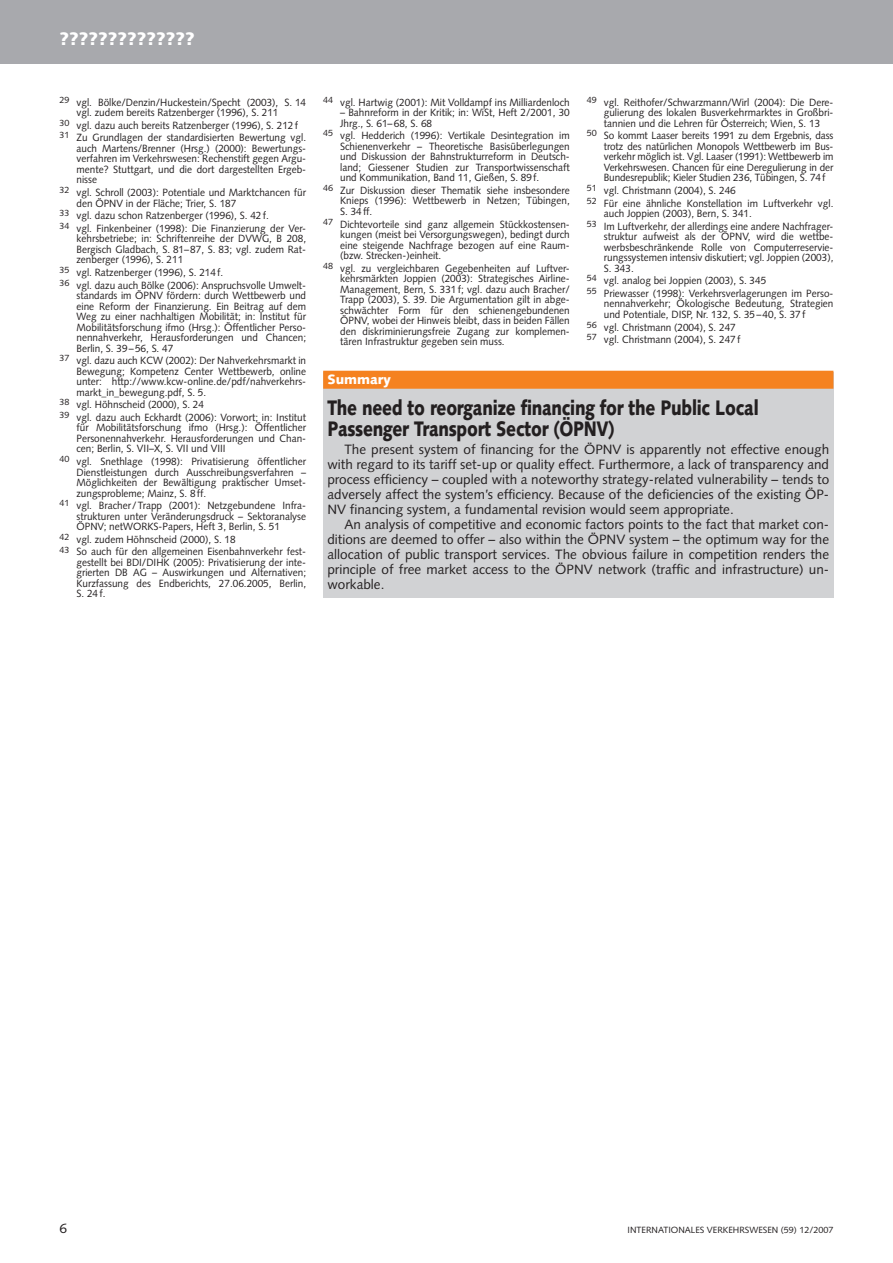
<style>
.page{position:relative;width:893px;height:1263px;background:#fff}
.page>*{position:absolute;margin:0;border:0;box-sizing:border-box;transform-origin:0 0}
.t1{font:900 21px/21px "Syntax";letter-spacing:-.015em;color:#231f20;scale:.8 1}
.t2{font:900 18px "Syntax";color:#fff}
.t3{font:13.5px/15px "Syntax";color:#231f20;text-align:justify}
.t4{font:900 13.5px "Syntax";color:#fff}
.t5{font:10.5px/10.5px "Syntax";color:#231f20;scale:.95 1}
.t6{font:9px "Syntax";color:#231f20}
</style>
<div class="page">
<div style="left:0;top:0;width:893px;height:64px;background:#a8a9ad"></div>
<div style="left:323px;top:373px;width:510px;height:225px;background:#d1d2d4"></div>
<div style="left:323px;top:371px;width:510px;height:18px;background:#f58220"></div>
<h2 class="t2" style="left:60px;top:28px;width:137px">??????????????</h2>
<p class="t5" style="left:77px;top:97px;width:243px;text-indent:-17px"><sup>29</sup> vgl. Bölke/Denzin/Huckestein/Specht (2003), S. 1 4 vgl. zudem bereits Ratzenberger (1 996), S. 211</p>
<p class="t5" style="left:60px;top:119px;width:261px;line-height:12.6px"><sup>30</sup> vgl. dazu auch bereits Ratzenberger (1 996), S. 21 2f<br><sup>31</sup> Zu Grundlagen der standardisierten Bewertung vgl.</p>
<p class="t5" style="left:77px;top:143px;width:243px;text-align:justify">auch Martens/Brenner (Hrsg.) (2000): Bewertungs&shy;verfahren im Verkehrswesen: Rechenstift gegen Argu&shy;mente? Stuttgart, und die dort dargestellten Ergeb&shy;nisse</p>
<p class="t5" style="left:77px;top:187px;width:243px;text-indent:-17px"><sup>32</sup> vgl. Schroll (2003): Potentiale und Marktchancen für den ÖPNV in der Fläche; Trier, S. 1 87</p>
<p class="t5" style="left:60px;top:209px;width:261px;line-height:12.6px"><sup>33</sup> vgl. dazu schon Ratzenberger (1 996), S. 42f.<br><sup>34</sup> vgl. Finkenbeiner (1 998): Die Finanzierung der Ver-</p>
<p class="t5" style="left:77px;top:233px;width:243px;text-align:justify">kehrsbetriebe; in: Schriftenreihe der DVWG, B 208, Bergisch Gladbach, S. 81 –87, S. 83; vgl. zudem Rat&shy;zenberger (1 996), S. 211</p>
<p class="t5" style="left:60px;top:266px;width:261px;line-height:12.6px"><sup>35</sup> vgl. Ratzenberger (1 996), S. 21 4f.<br><sup>36</sup> vgl. dazu auch Bölke (2006): Anspruchsvolle Umwelt-</p>
<p class="t5" style="left:77px;top:290px;width:243px;text-align:justify">standards im ÖPNV fördern: durch Wettbewerb und eine Reform der Finanzierung. Ein Beitrag auf dem Weg zu einer nachhaltigen Mobilität; in: Institut für Mobilitätsforschung ifmo (Hrsg.): Öffentlicher Perso&shy;nennahverkehr, Herausforderungen und Chancen; Berlin, S. 39–56, S. 47</p>
<p class="t5" style="left:77px;top:355px;width:243px;text-align:justify;text-indent:-17px"><sup>37</sup> vgl. dazu auch KCW (2002): Der Nahverkehrsmarkt in Bewegung; Kompetenz Center Wettbewerb, online unter: http://www.kcw-online.de/pdf/nahverkehrs&shy;markt_in_bewegung.pdf, S. 5.</p>
<p class="t5" style="left:60px;top:398px;width:261px;line-height:12.6px"><sup>38</sup> vgl. Höhnscheid (2000), S. 24<br><sup>39</sup> vgl. dazu auch Eckhardt (2006): Vorwort; in: Institut</p>
<p class="t5" style="left:77px;top:423px;width:243px;text-align:justify">für Mobilitätsforschung ifmo (Hrsg.): Öffentlicher Personennahverkehr. Herausforderungen und Chan&shy;cen; Berlin, S. VII–X, S. VII und VIII</p>
<p class="t5" style="left:77px;top:456px;width:243px;text-align:justify;text-indent:-17px"><sup>40</sup> vgl. Snethlage (1 998): Privatisierung öffentlicher Dienstleistungen durch Ausschreibungsverfahren – Möglichkeiten der Bewältigung praktischer Umset&shy;zungsprobleme; Mainz, S. 8ff.</p>
<p class="t5" style="left:77px;top:500px;width:243px;text-align:justify;text-indent:-17px"><sup>41</sup> vgl. Bracher /Trapp (2001 ): Netzgebundene Infra&shy;strukturen unter Veränderungsdruck – Sektoranalyse ÖPNV; netWORKS-Papers, Heft 3, Berlin, S. 51</p>
<p class="t5" style="left:60px;top:533px;width:261px;line-height:12.6px"><sup>42</sup> vgl. zudem Höhnscheid (2000), S. 1 8<br><sup>43</sup> So auch für den allgemeinen Eisenbahnverkehr fest-</p>
<p class="t5" style="left:77px;top:557px;width:243px;text-align:justify">gestellt bei BDI/DIHK (2005): Privatisierung der inte&shy;grierten DB AG – Auswirkungen und Alternativen; Kurzfassung des Endberichts, 27.06.2005, Berlin, S. 24f.</p>
<p class="t5" style="left:323px;top:97px;width:261px"><sup>44</sup> vgl. Hartwig (2001 ): Mit Volldampf ins Milliardenloch</p>
<p class="t5" style="left:340px;top:107px;width:243px">– Bahnreform in der Kritik; in: WiSt, Heft 2/2001 , 30<br>Jhrg., S. 61 –68, S. 68</p>
<p class="t5" style="left:340px;top:130px;width:243px;text-align:justify;text-indent:-17px"><sup>45</sup> vgl. Hedderich (1 996): Vertikale Desintegration im Schienenverkehr – Theoretische Basisüberlegungen und Diskussion der Bahnstrukturreform in Deutsch&shy;land; Giessener Studien zur Transportwissenschaft und Kommunikation, Band 11 , Gießen, S. 89f.</p>
<p class="t5" style="left:340px;top:185px;width:243px;text-align:justify;text-indent:-17px"><sup>46</sup> Zur Diskussion dieser Thematik siehe insbesondere Knieps (1 996): Wettbewerb in Netzen; Tübingen, S. 34ff.</p>
<p class="t5" style="left:340px;top:219px;width:243px;text-indent:-17px"><sup>47</sup> Dichtevorteile sind ganz allgemein Stückkostensen&shy;kungen (meist bei Versorgungswegen), bedingt durch eine steigende Nachfrage bezogen auf eine Raum-(bzw. Strecken-)einheit.</p>
<p class="t5" style="left:340px;top:263px;width:243px;text-indent:-17px"><sup>48</sup> vgl. zu vergleichbaren Gegebenheiten auf Luftver&shy;kehrsmärkten Joppien (2003): Strategisches Airline-Management, Bern, S. 331 f; vgl. dazu auch Bracher/ Trapp (2003), S. 39. Die Argumentation gilt in abge&shy;schwächter Form für den schienengebundenen ÖPNV, wobei der Hinweis bleibt, dass in beiden Fällen den diskriminierungsfreie Zugang zur komplemen&shy;tären Infrastruktur gegeben sein muss.</p>
<p class="t5" style="left:604px;top:97px;width:243px;text-align:justify;text-indent:-17px"><sup>49</sup> vgl. Reithofer/Schwarzmann/Wirl (2004): Die Dere&shy;gulierung des lokalen Busverkehrmarktes in Großbri&shy;tannien und die Lehren für Österreich; Wien, S. 1 3</p>
<p class="t5" style="left:604px;top:130px;width:243px;text-align:justify;text-indent:-17px"><sup>50</sup> So kommt Laaser bereits 1 991 zu dem Ergebnis, dass trotz des natürlichen Monopols Wettbewerb im Bus&shy;verkehr möglich ist. Vgl. Laaser (1 991 ): Wettbewerb im Verkehrswesen. Chancen für eine Deregulierung in der Bundesrepublik; Kieler Studien 236, Tübingen, S. 74f</p>
<p class="t5" style="left:587px;top:184px;width:261px;line-height:12.6px"><sup>51</sup> vgl. Christmann (2004), S. 246<br><sup>52</sup> Für eine ähnliche Konstellation im Luftverkehr vgl.</p>
<p class="t5" style="left:587px;top:207px;width:261px;line-height:12.6px;text-indent:17px">auch Joppien (2003), Bern, S. 341 .<br><sup>53</sup> Im Luftverkehr, der allerdings eine andere Nachfrager-</p>
<p class="t5" style="left:604px;top:231px;width:243px;text-align:justify">struktur aufweist als der ÖPNV, wird die wettbe&shy;werbsbeschränkende Rolle von Computerreservie&shy;rungssystemen intensiv diskutiert; vgl. Joppien (2003), S. 343.</p>
<p class="t5" style="left:587px;top:274px;width:261px;line-height:12.6px"><sup>54</sup> vgl. analog bei Joppien (2003), S. 345<br><sup>55</sup> Priewasser (1 998): Verkehrsverlagerungen im Perso-</p>
<p class="t5" style="left:604px;top:299px;width:243px">nennahverkehr; Ökologische Bedeutung, Strategien und Potentiale, DISP, Nr. 1 32, S. 35–40, S. 37f</p>
<p class="t5" style="left:587px;top:321px;width:163px;line-height:12.6px"><sup>56</sup> vgl. Christmann (2004), S. 247<br><sup>57</sup> vgl. Christmann (2004), S. 247f</p>
<p class="t4" style="left:327px;top:372px;width:65px">Summary</p>
<h1 class="t1" style="left:327px;top:398px;width:540px">The need to reorganize financing for the Public Local<br>Passenger Transport Sector (ÖPNV)</h1>
<p class="t3" style="left:327px;top:442px;width:503px;text-indent:17px">The present system of financing for the ÖPNV is apparently not effective enough with regard to its tariff set-up or quality effect. Furthermore, a lack of transparency and process efficiency – coupled with a noteworthy strategy-related vulnerability – tends to adversely affect the system’s efficiency. Because of the deficiencies of the existing ÖP-NV financing system, a fundamental revision would seem appropriate.</p>
<p class="t3" style="left:327px;top:517px;width:503px;text-indent:17px">An analysis of competitive and economic factors points to the fact that market con&shy;ditions are deemed to offer – also within the ÖPNV system – the optimum way for the allocation of public transport services. The obvious failure in competition renders the principle of free market access to the ÖPNV network (traffic and infrastructure) un&shy;workable.</p>
<p class="t6" style="left:628px;top:1225px;width:207px">INTERNATIONALES VERKEHRSWESEN (59) 1 2/2007</p>
</div>
